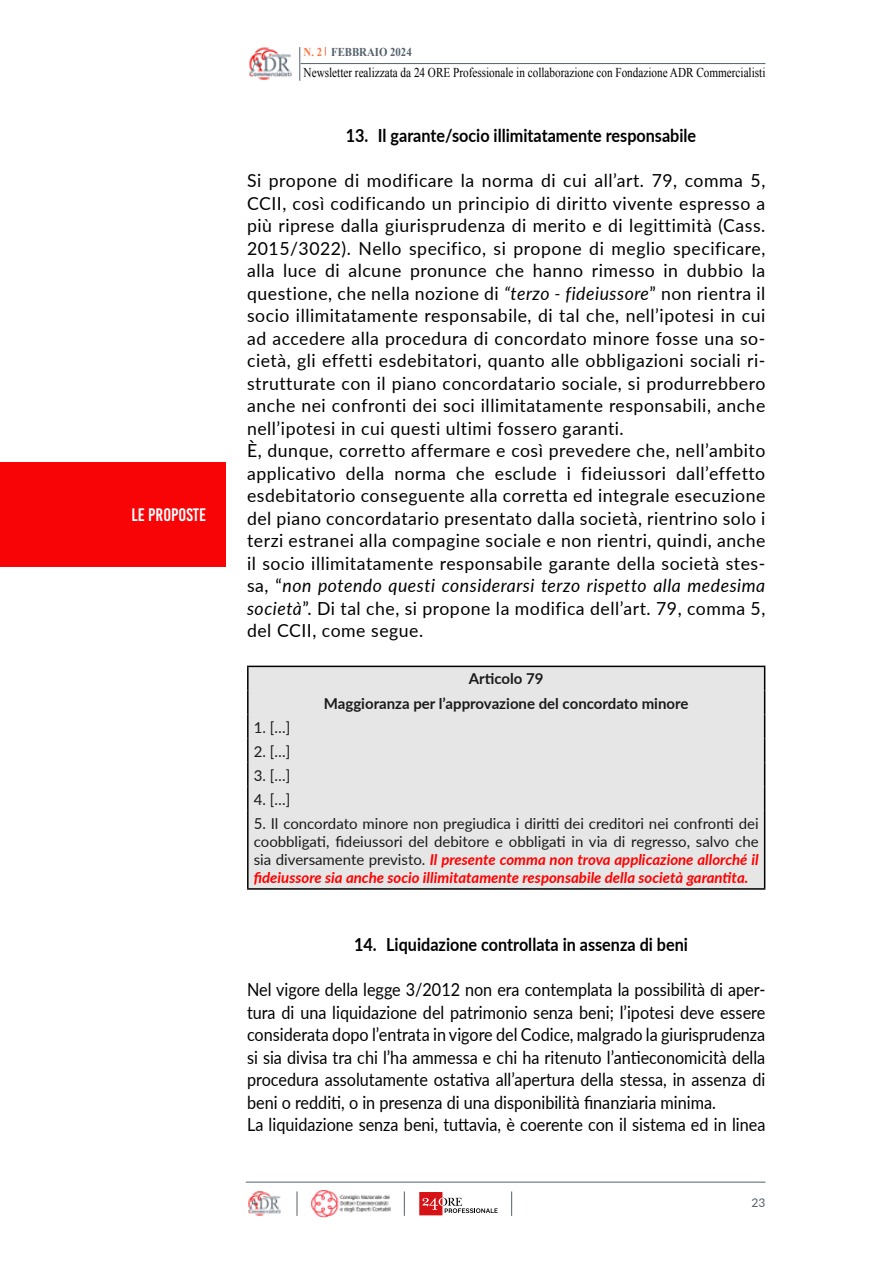
<style>
.page{position:relative;width:893px;height:1263px;background:#fff}
.page>*{position:absolute;margin:0;border:0;box-sizing:border-box;transform-origin:0 0}
.t1{font:18px/22.5px "Lato";letter-spacing:.03em;color:#000}
.t2{font:18px/22.5px "Lato";color:#000;scale:.9 1}
.t3{font:700 18px "Lato";color:#000;scale:.9 1}
.t4{font:18px "Bebas Kai";color:#fff}
.t5{font:15px/18px "Lato";color:#1a1a1a;text-align:justify}
.t6{font:700 15px/24px "Lato";color:#1a1a1a;text-align:center}
.t7{font:13.5px "Times New Roman";color:#000;scale:.83 1}
.t8{font:700 12px "Times New Roman";color:#54606c;scale:.9 1}
.t9{font:12px "Lato";color:#54606c}
.s1{color:#f87847}
.s2{font-style:italic}
.s3{font-weight:700;font-style:italic;color:#f00}
</style>
<div class="page">
<hr style="left:246px;top:1182px;width:519px;height:1px;background:#54606c">
<svg style="left:511px;top:1191px;width:1px;height:25px"></svg>
<svg style="left:297px;top:1191px;width:1px;height:25px"></svg>
<img style="left:248px;top:1191px;width:33px;height:25px">
<svg style="left:404px;top:1191px;width:1px;height:25px"></svg>
<img style="left:311px;top:1190px;width:80px;height:27px">
<svg style="left:419px;top:1192px;width:79px;height:23px"></svg>
<hr style="left:299px;top:47px;width:1px;height:34px;background:#54606c">
<hr style="left:301px;top:63px;width:464px;height:1px;background:#54606c">
<div style="left:0;top:462px;width:225px;height:105px;background:#f80406"></div>
<img style="left:249px;top:47px;width:43px;height:33px">
<div style="left:249px;top:667px;width:515px;height:221px;background:#e7e6e6"></div>
<hr style="left:247px;top:666px;width:518px;height:1px;background:#000">
<hr style="left:247px;top:667px;width:2px;height:23px;background:#000">
<hr style="left:247px;top:690px;width:2px;height:24px;background:#000">
<hr style="left:247px;top:714px;width:2px;height:25px;background:#000">
<hr style="left:247px;top:739px;width:2px;height:24px;background:#000">
<hr style="left:247px;top:763px;width:2px;height:24px;background:#000">
<hr style="left:247px;top:787px;width:2px;height:24px;background:#000">
<svg style="left:764px;top:667px;width:1px;height:144px"></svg>
<hr style="left:247px;top:811px;width:2px;height:77px;background:#000">
<hr style="left:764px;top:811px;width:1px;height:77px;background:#000">
<hr style="left:247px;top:888px;width:518px;height:2px;background:#000">
<p class="t4" style="left:132px;top:505px;width:76px">LE PROPOSTE</p>
<p class="t8" style="left:304px;top:43px;width:122px"><span class="s1">N. 2</span> FEBBRAIO 2024</p>
<p class="t7" style="left:304px;top:63px;width:558px">Newsletter realizzata da 24 ORE Professionale in collaborazione con Fondazione ADR Commercialisti</p>
<p class="t3" style="left:346px;top:122px;width:391px">13. Il garante/socio illimitatamente responsabile</p>
<p class="t1" style="left:247px;top:169px;width:520px">Si propone di modificare la norma di cui all’art. 79, comma 5, CCII, così codificando un principio di diritto vivente espresso a più riprese dalla giurisprudenza di merito e di legittimità (Cass.<br>2015/3022). Nello specifico, si propone di meglio specificare, alla luce di alcune pronunce che hanno rimesso in dubbio la questione, che nella nozione di <span class="s2">“terzo - fideiussore</span>” non rientra il socio illimitatamente responsabile, di tal che, nell’ipotesi in cui ad accedere alla procedura di concordato minore fosse una so&shy;cietà, gli effetti esdebitatori, quanto alle obbligazioni sociali ri&shy;strutturate con il piano concordatario sociale, si produrrebbero anche nei confronti dei soci illimitatamente responsabili, anche nell’ipotesi in cui questi ultimi fossero garanti.<br>È, dunque, corretto affermare e così prevedere che, nell’ambito applicativo della norma che esclude i fideiussori dall’effetto esdebitatorio conseguente alla corretta ed integrale esecuzione del piano concordatario presentato dalla società, rientrino solo i terzi estranei alla compagine sociale e non rientri, quindi, anche il socio illimitatamente responsabile garante della società stes&shy;sa, “<span class="s2">non potendo questi considerarsi terzo rispetto alla medesima società</span>”. Di tal che, si propone la modifica dell’art. 79, comma 5, del CCII, come segue.</p>
<p class="t6" style="left:324px;top:666px;width:366px">Articolo 79<br>Maggioranza per l’approvazione del concordato minore</p>
<p class="t5" style="left:254px;top:717px;width:38px">1. […]</p>
<p class="t5" style="left:254px;top:742px;width:38px">2. […]</p>
<p class="t5" style="left:254px;top:766px;width:38px">3. […]</p>
<p class="t5" style="left:254px;top:790px;width:38px">4. […]</p>
<p class="t5" style="left:254px;top:814px;width:506px">5. Il concordato minore non pregiudica i diritti dei creditori nei confronti dei coobbligati, fideiussori del debitore e obbligati in via di regresso, salvo che sia diversamente previsto. <span class="s3">Il presente comma non trova applicazione allorché il fideiussore sia anche socio illimitatamente responsabile della società garantita.</span></p>
<p class="t3" style="left:354px;top:931px;width:372px">14. Liquidazione controllata in assenza di beni</p>
<p class="t2" style="left:247px;top:978px;width:577px">Nel vigore della legge 3/2012 non era contemplata la possibilità di aper&shy;tura di una liquidazione del patrimonio senza beni; l’ipotesi deve essere considerata dopo l’entrata in vigore del Codice, malgrado la giurisprudenza si sia divisa tra chi l’ha ammessa e chi ha ritenuto l’antieconomicità della procedura assolutamente ostativa all’apertura della stessa, in assenza di beni o redditi, o in presenza di una disponibilità finanziaria minima.<br>La liquidazione senza beni, tuttavia, è coerente con il sistema ed in linea</p>
<p class="t9" style="left:751px;top:1194px;width:15px">23</p>
</div>
